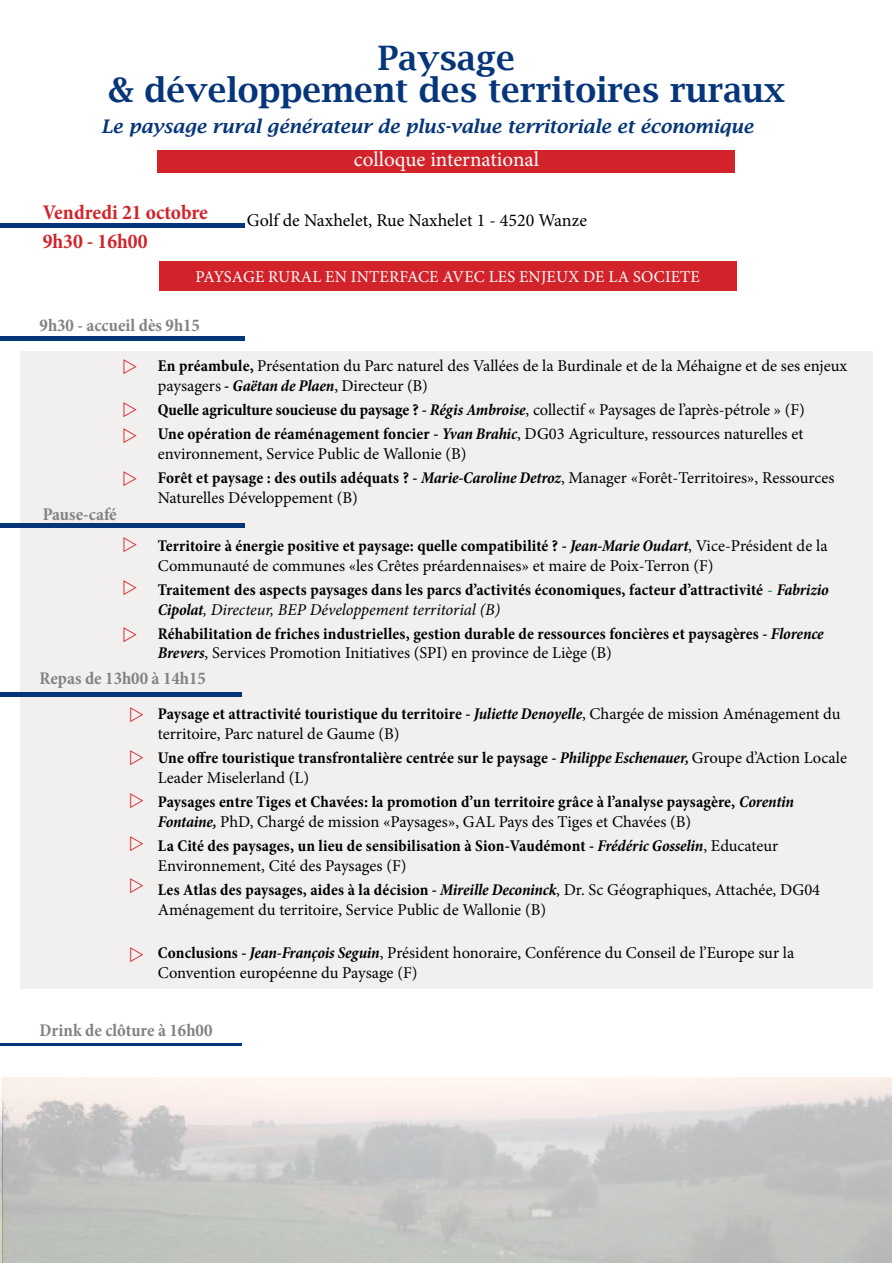
<style>
.page{position:relative;width:893px;height:1263px;background:#fff}
.page>*{position:absolute;margin:0;border:0;box-sizing:border-box;transform-origin:0 0}
.t1{font:600 33.75px/32.4px "Lucida Bright";color:#06357a;text-align:center}
.t2{font:700 condensed 21px/29.4px "Minion Pro";color:#d2232a}
.t3{font:21px "Minion Pro";color:#fff}
.t4{font:italic 600 18.75px "Lucida Bright";color:#06357a}
.t5{font:700 condensed 18px "Minion Pro";color:#808285}
.t6{font:18px "Minion Pro";color:#000}
.t7{font:16.5px/19.8px "Minion Pro";color:#000}
.t8{font:700 condensed 16.5px/19.8px "Minion Pro";letter-spacing:.01em;color:#000}
.t9{font:16.5px "Minion Pro";letter-spacing:.02em;color:#fff}
.s1{font-weight:700;font-stretch:condensed}
.s2{font-weight:700;font-style:italic;font-stretch:condensed}
.s3{font-weight:400;font-stretch:normal;color:#007931}
.s4{font-style:italic}
.s5{font-weight:400;font-style:italic;font-stretch:normal}
.s6{font-weight:400;font-stretch:normal}
</style>
<div class="page">
<div style="left:20px;top:351px;width:853px;height:638px;background:#f2f0ee"></div>
<hr style="left:0;top:224px;width:244px;height:4px;background:#06357a">
<hr style="left:0;top:1043px;width:242px;height:3px;background:#06357a">
<div style="left:159px;top:262px;width:577px;height:29px;background:#d2232a"></div>
<div style="left:0;top:692px;width:242px;height:5px;background:#06357a"></div>
<div style="left:158px;top:150px;width:577px;height:23px;background:#d2232a"></div>
<img style="left:0;top:1078px;width:891px;height:185px">
<hr style="left:0;top:336px;width:244px;height:4px;background:#06357a">
<div style="left:0;top:523px;width:244px;height:5px;background:#06357a"></div>
<h1 class="t1" style="left:108px;top:41px;width:678px">Paysage<br>&amp; développement des territoires ruraux</h1>
<p class="t4" style="left:101px;top:116px;width:654px">Le paysage rural générateur de plus-value territoriale et économique</p>
<p class="t2" style="left:43px;top:197px;width:167px">Vendredi 21 octobre<br>9h30 - 16h00</p>
<p class="t3" style="left:354px;top:145px;width:187px">colloque international</p>
<p class="t6" style="left:247px;top:208px;width:342px">Golf de Naxhelet, Rue Naxhelet 1 - 4520 Wanze</p>
<p class="t9" style="left:195px;top:266px;width:40px">paysage</p>
<p class="t9" style="left:268px;top:266px;width:12px">rural</p>
<p class="t9" style="left:325px;top:266px;width:37px">en interface</p>
<p class="t9" style="left:443px;top:266px;width:12px">avec</p>
<p class="t9" style="left:489px;top:266px;width:10px">les</p>
<p class="t9" style="left:519px;top:266px;width:145px">enjeux de la societe</p>
<p class="t5" style="left:40px;top:312px;width:162px">9h30 - accueil dès 9h15</p>
<p class="t5" style="left:43px;top:501px;width:76px">Pause-café</p>
<p class="t7" style="left:158px;top:356px;width:691px"><span class="s1">En préambule,</span> Présentation du Parc naturel des Vallées de la Burdinale et de la Méhaigne et de ses enjeux paysagers <span class="s1">-</span> <span class="s2">Gaëtan de Plaen</span>, Directeur (B)</p>
<p class="t7" style="left:158px;top:398px;width:648px;line-height:24px"><span class="s1">Quelle agriculture soucieuse du paysage ? -</span> <span class="s2">Régis Ambroise</span>, collectif « Paysages de l’après-pétrole » (F)<br><span class="s1">Une opération de réaménagement foncier -</span> <span class="s2">Yvan Brahic</span>, DG03 Agriculture, ressources naturelles et</p>
<p class="t7" style="left:158px;top:442px;width:678px;line-height:24px">environnement, Service Public de Wallonie (B)<br><span class="s1">Forêt et paysage : des outils adéquats ? -</span> <span class="s2">Marie-Caroline Detroz</span>, Manager «Forêt-Territoires», Ressources</p>
<p class="t7" style="left:158px;top:488px;width:202px">Naturelles Développement (B)</p>
<p class="t7" style="left:158px;top:536px;width:671px"><span class="s1">Territoire à énergie positive et paysage: quelle compatibilité ? -</span> <span class="s2">Jean-Marie Oudart</span>, Vice-Président de la<br>Communauté de communes «les Crêtes préardennaises» et maire de Poix-Terron (F)</p>
<p class="t8" style="left:158px;top:579px;width:673px">Traitement des aspects paysages dans les parcs d’activités économiques, facteur d’attractivité <span class="s3">-</span> <span class="s4">Fabrizio<br>Cipolat</span><span class="s5">, Directeur, BEP Développement territorial (B)</span></p>
<p class="t8" style="left:158px;top:623px;width:667px">Réhabilitation de friches industrielles, gestion durable de ressources foncières et paysagères - <span class="s4">Florence<br>Brevers</span><span class="s6">, Services Promotion Initiatives (SPI) en province de Liège (B)</span></p>
<p class="t5" style="left:40px;top:666px;width:168px">Repas de 13h00 à 14h15</p>
<p class="t7" style="left:158px;top:704px;width:684px"><span class="s1">Paysage et attractivité touristique du territoire -</span> <span class="s2">Juliette Denoyelle</span>, Chargée de mission Aménagement du territoire, Parc naturel de Gaume (B)</p>
<p class="t8" style="left:158px;top:748px;width:691px">Une offre touristique transfrontalière centrée sur le paysage - <span class="s4">Philippe Eschenauer,</span> <span class="s6">Groupe d’Action Locale<br>Leader Miselerland (L)</span></p>
<p class="t8" style="left:158px;top:792px;width:638px">Paysages entre Tiges et Chavées: la promotion d’un territoire grâce à l’analyse paysagère, <span class="s4">Corentin<br>Fontaine,</span> <span class="s6">PhD, Chargé de mission «Paysages», GAL Pays des Tiges et Chavées (B)</span></p>
<p class="t8" style="left:158px;top:835px;width:622px">La Cité des paysages, un lieu de sensibilisation à Sion-Vaudémont - <span class="s4">Frédéric Gosselin</span><span class="s6">, Educateur<br>Environnement, Cité des Paysages (F)</span></p>
<p class="t7" style="left:158px;top:880px;width:664px"><span class="s1">Les Atlas des paysages, aides à la décision -</span> <span class="s2">Mireille Deconinck</span>, Dr. Sc Géographiques, Attachée, DG04<br>Aménagement du territoire, Service Public de Wallonie (B)</p>
<p class="t7" style="left:158px;top:943px;width:638px"><span class="s1">Conclusions -</span> <span class="s2">Jean-François Seguin</span>, Président honoraire, Conférence du Conseil de l’Europe sur la<br>Convention européenne du Paysage (F)</p>
<p class="t5" style="left:40px;top:1018px;width:174px">Drink de clôture à 16h00</p>
</div>
